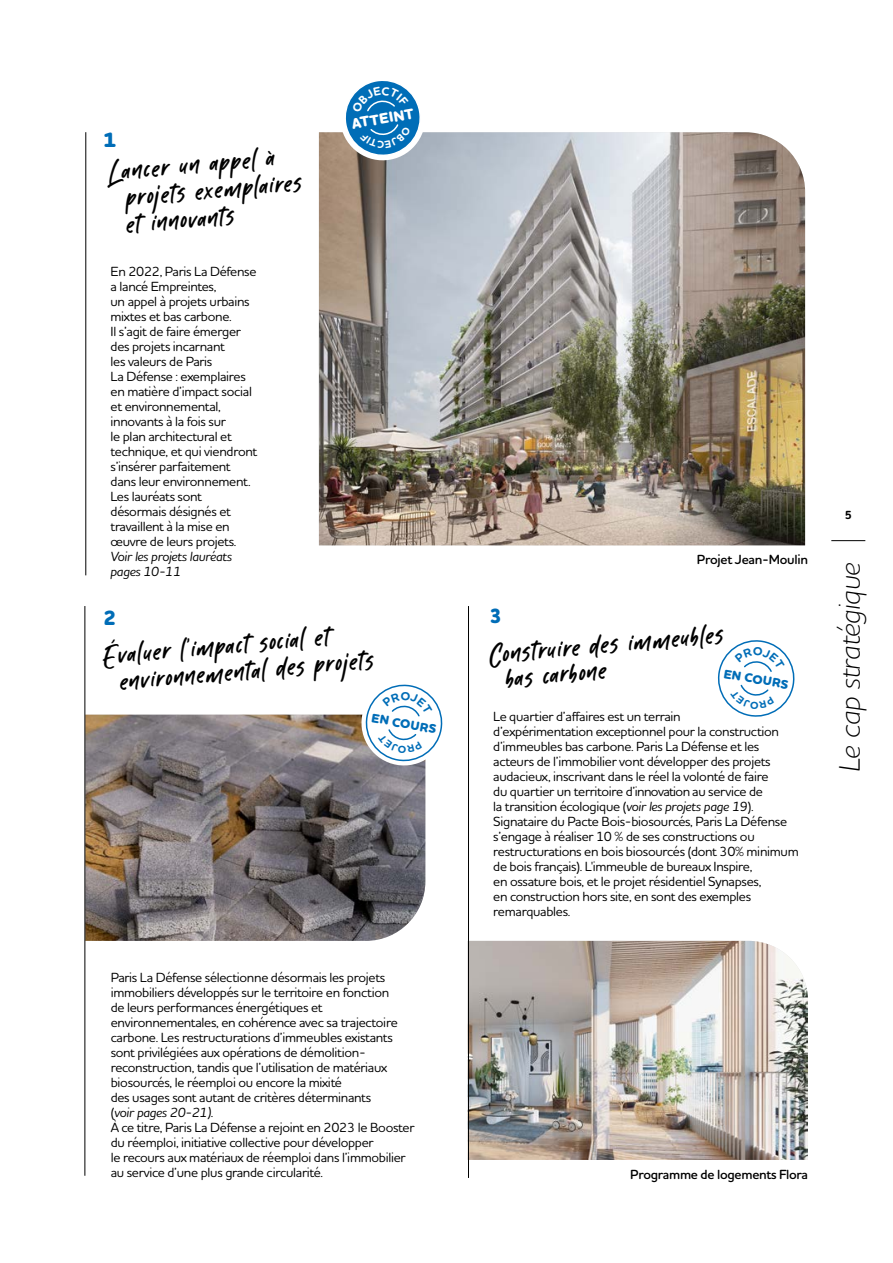
<style>
.page{position:relative;width:893px;height:1263px;background:#fff}
.page>*{position:absolute;margin:0;border:0;box-sizing:border-box;transform-origin:0 0}
.t1{font:39px "Kabut Hitam";color:#000}
.t2{font:italic 300 30px "Houschka Rounded";letter-spacing:-.01em;color:#000}
.t3{font:800 21px "Houschka Rounded";color:#006db7}
.t4{font:800 15px "Houschka Rounded";color:#fff}
.t5{font:500 13.5px/15px "Houschka Rounded";letter-spacing:-.02em;color:#000}
.t6{font:600 13.5px "Houschka Rounded";letter-spacing:-.02em;color:#000}
.t7{font:italic 500 13.5px/15px "Houschka Rounded";letter-spacing:-.02em;color:#000}
.t8{font:800 12.75px "Houschka Rounded";color:#006db7}
.t9{font:700 12px "Houschka Rounded";color:#000}
.s1{font-style:italic}
</style>
<div class="page">
<img style="left:469px;top:941px;width:339px;height:219px">
<hr style="left:468px;top:606px;width:1px;height:572px;background:#000">
<img style="left:86px;top:715px;width:339px;height:226px">
<hr style="left:85px;top:606px;width:1px;height:570px;background:#000">
<img style="left:319px;top:132px;width:486px;height:413px">
<hr style="left:85px;top:132px;width:1px;height:443px;background:#000">
<hr style="left:831px;top:540px;width:34px;height:1px;background:#000">
<svg style="left:717px;top:640px;width:78px;height:77px"></svg>
<svg style="left:358px;top:684px;width:85px;height:85px"></svg>
<svg style="left:337px;top:81px;width:92px;height:83px"></svg>
<h3 class="t3" style="left:103px;top:127px;width:14px">1</h3>
<h1 class="t1" style="left:107px;top:153px;width:168px;rotate:-5deg">Lancer un appel à</h1>
<h1 class="t1" style="left:124px;top:179px;width:177px;rotate:-5deg">projets exemplaires</h1>
<h1 class="t1" style="left:124px;top:206px;width:110px;rotate:-5deg">et innovants</h1>
<p class="t5" style="left:111px;top:263px;width:148px">En 2022, Paris La Défense a lancé Empreintes,<br>un appel à projets urbains mixtes et bas carbone.<br>Il s’agit de faire émerger des projets incarnant<br>les valeurs de Paris<br>La Défense : exemplaires en matière d’impact social et environnemental, innovants à la fois sur<br>le plan architectural et technique, et qui viendront s’insérer parfaitement dans leur environnement.<br>Les lauréats sont désormais désignés et travaillent à la mise en œuvre de leurs projets.</p>
<p class="t7" style="left:111px;top:548px;width:123px">Voir les projets lauréats pages 10-11</p>
<p class="t4" style="left:350px;top:114px;width:64px;rotate:-10deg">ATTEINT</p>
<h3 class="t3" style="left:103px;top:604px;width:14px">2</h3>
<h1 class="t1" style="left:101px;top:637px;width:229px;rotate:-5deg">Évaluer l’impact social et</h1>
<h1 class="t1" style="left:118px;top:663px;width:256px;rotate:-5deg">environnemental des projets</h1>
<p class="t8" style="left:373px;top:710px;width:67px;rotate:10deg">EN COURS</p>
<p class="t5" style="left:111px;top:970px;width:305px">Paris La Défense sélectionne désormais les projets immobiliers développés sur le territoire en fonction<br>de leurs performances énergétiques et environnementales, en cohérence avec sa trajectoire carbone. Les restructurations d’immeubles existants sont privilégiées aux opérations de démolition&shy;reconstruction, tandis que l’utilisation de matériaux biosourcés, le réemploi ou encore la mixité<br>des usages sont autant de critères déterminants<br>(<span class="s1">voir pages 20-21)</span>.<br>À ce titre, Paris La Défense a rejoint en 2023 le Booster du réemploi, initiative collective pour développer<br>le recours aux matériaux de réemploi dans l’immobilier au service d’une plus grande circularité.</p>
<p class="t6" style="left:697px;top:551px;width:113px">Projet Jean-Moulin</p>
<h3 class="t3" style="left:490px;top:602px;width:14px">3</h3>
<h1 class="t1" style="left:487px;top:636px;width:236px;rotate:-5deg">Construire des immeubles</h1>
<h1 class="t1" style="left:504px;top:660px;width:102px;rotate:-5deg">bas carbone</h1>
<p class="t8" style="left:725px;top:665px;width:67px;rotate:10deg">EN COURS</p>
<p class="t5" style="left:493px;top:708px;width:307px">Le quartier d’affaires est un terrain<br>d’expérimentation exceptionnel pour la construction d’immeubles bas carbone. Paris La Défense et les acteurs de l’immobilier vont développer des projets audacieux, inscrivant dans le réel la volonté de faire<br>du quartier un territoire d’innovation au service de<br>la transition écologique (<span class="s1">voir les projets page 19</span>).<br>Signataire du Pacte Bois-biosourcés, Paris La Défense s’engage à réaliser 10 % de ses constructions ou restructurations en bois biosourcés (dont 30% minimum de bois français). L'immeuble de bureaux Inspire,<br>en ossature bois, et le projet résidentiel Synapses,<br>en construction hors site, en sont des exemples remarquables.</p>
<p class="t9" style="left:845px;top:507px;width:9px">5</p>
<h2 class="t2" style="left:830px;top:772px;width:211px;rotate:-90deg">Le cap stratégique</h2>
<p class="t6" style="left:630px;top:1165px;width:179px">Programme de logements Flora</p>
</div>
